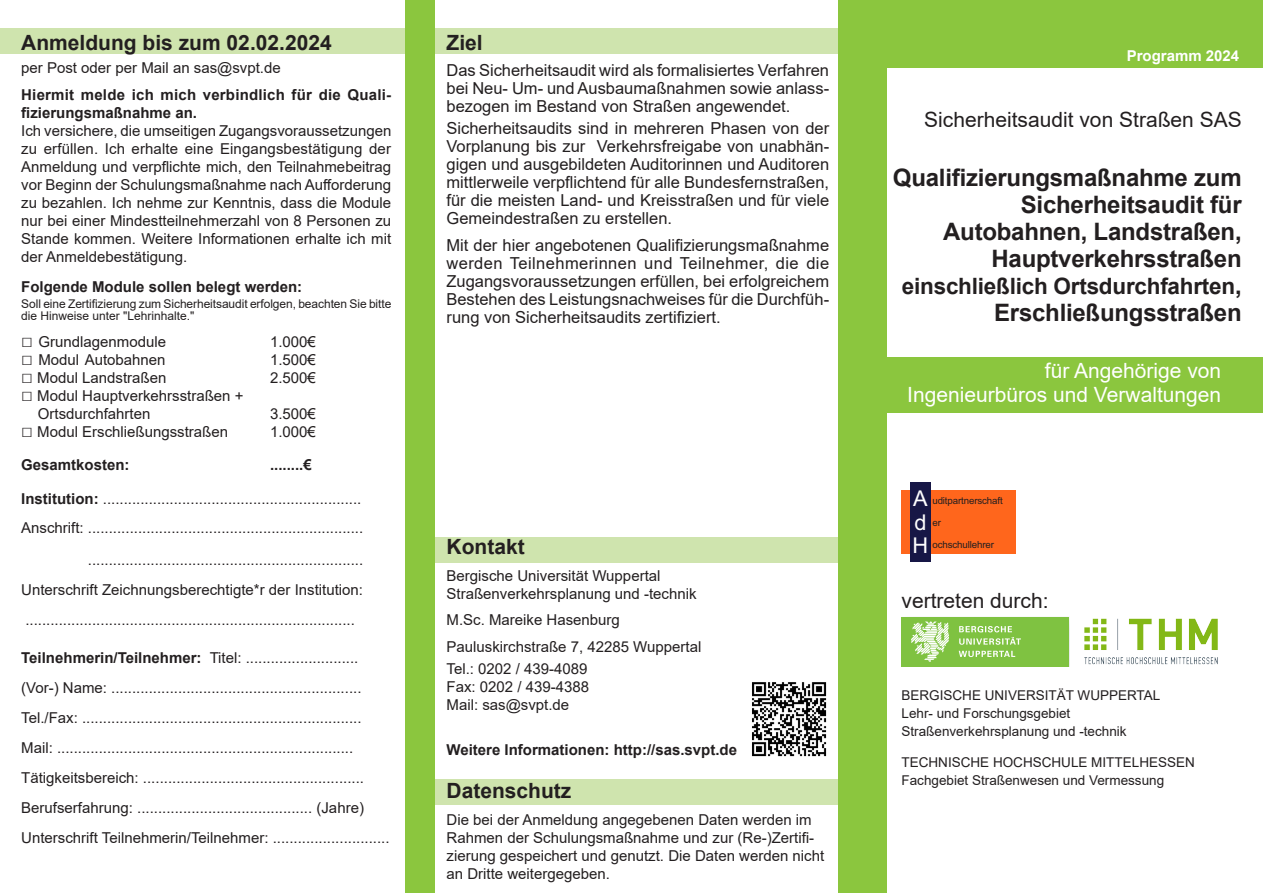
<style>
.page{position:relative;width:1263px;height:893px;background:#fff}
.page>*{position:absolute;margin:0;border:0;box-sizing:border-box;transform-origin:0 0}
.t1{font:700 24px/27px "Arial";letter-spacing:-.01em;color:#231f20;text-align:right}
.t2{font:700 22.5px "Arial";letter-spacing:-.01em;color:#231f20}
.t3{font:21.75px/23.5px "Arial";color:#fff;text-align:justify}
.t4{font:21px/24px "Arial";color:#fff;text-align:right}
.t5{font:21px "Arial";color:#231f20}
.Subhead{font:700 21px "Arial";color:#231f20}
.Textbeginn{font:700 21px "Arial";color:#231f20}
.t6{font:16.5px/18px "Arial";color:#231f20;text-align:justify}
.Body{font:15px/18px "Arial";color:#231f20}
.Textbeginn-2{font:700 15px/18px "Arial";color:#231f20}
.Textbeginn-3{font:15px "Arial";color:#231f20}
.Body-2{font:700 15px "Arial";color:#231f20}
.Block_Text{font:15px "Arial";color:#231f20}
.Subhead-2{font:15px "Arial";color:#231f20}
.Category{font:700 15px "Arial";color:#fff}
.t7{font:13.5px/18px "Arial";color:#231f20}
.Body-3{font:12px/12px "Arial";letter-spacing:-.005em;color:#231f20}
.t8{font:9.75px "Arial";letter-spacing:-.015em;color:#231f20}
.s1{font-weight:700;font-size:19.5px}
.s2{font-size:19.5px}
.s3{font-weight:700}
.s4{font-size:24px}
</style>
<div class="page">
<div style="left:424px;top:779px;width:431px;height:25px;background:#cfe4ae"></div>
<div style="left:424px;top:537px;width:431px;height:25px;background:#cfe4ae"></div>
<div style="left:0;top:29px;width:838px;height:25px;background:#cfe4ae"></div>
<div style="left:838px;top:0;width:48px;height:893px;background:#8bc63e"></div>
<div style="left:405px;top:0;width:30px;height:893px;background:#8bc63e"></div>
<div style="left:884px;top:0;width:379px;height:67px;background:#8bc63e"></div>
<div style="left:845px;top:357px;width:418px;height:55px;background:#8bc63e"></div>
<img style="left:1084px;top:618px;width:134px;height:47px">
<div style="left:901px;top:617px;width:168px;height:49px;background:#7fc241"></div>
<svg style="left:959px;top:651px;width:56px;height:6px"></svg>
<svg style="left:959px;top:626px;width:62px;height:19px"></svg>
<svg style="left:911px;top:621px;width:38px;height:41px"></svg>
<div style="left:902px;top:490px;width:114px;height:64px;background:#ff661c"></div>
<div style="left:910px;top:482px;width:20px;height:80px;background:#171746"></div>
<img style="left:752px;top:682px;width:75px;height:75px">
<p class="Subhead" style="left:21px;top:27px;width:312px">Anmeldung bis zum 02.02.2024</p>
<p class="Subhead-2" style="left:21px;top:58px;width:261px">per Post oder per Mail an sas@svpt.de</p>
<p class="Textbeginn-2" style="left:21px;top:86px;width:371px">Hiermit melde ich mich verbindlich für die Quali&shy;fizierungsmaßnahme an.</p>
<p class="Body" style="left:21px;top:122px;width:372px;text-align:justify">Ich versichere, die umseitigen Zugangsvoraussetzungen zu erfüllen. Ich erhalte eine Eingangsbestätigung der Anmeldung und verpflichte mich, den Teilnahmebeitrag vor Beginn der Schulungsmaßnahme nach Aufforderung zu bezahlen. Ich nehme zur Kenntnis, dass die Module nur bei einer Mindestteilnehmerzahl von 8 Personen zu Stande kommen. Weitere Informationen erhalte ich mit der Anmeldebestätigung.</p>
<p class="Body-2" style="left:21px;top:276px;width:282px">Folgende Module sollen belegt werden:</p>
<p class="Body-3" style="left:21px;top:298px;width:372px">Soll eine Zertifizierung zum Sicherheitsaudit erfolgen, beachten Sie bitte die Hinweise unter "Lehrinhalte."</p>
<p class="Body" style="left:21px;top:332px;width:146px"><span class="s1">□</span> Grundlagenmodule</p>
<p class="Body" style="left:270px;top:332px;width:47px">1.000€</p>
<p class="Body" style="left:21px;top:350px;width:146px"><span class="s2">□</span> Modul Autobahnen</p>
<p class="Body" style="left:270px;top:350px;width:47px">1.500€</p>
<p class="Body" style="left:21px;top:368px;width:147px"><span class="s2">□</span> Modul Landstraßen</p>
<p class="Body" style="left:270px;top:368px;width:47px">2.500€</p>
<p class="Body" style="left:38px;top:386px;width:207px;text-indent:-17px"><span class="s2">□</span> Modul Hauptverkehrsstraßen +<br>Ortsdurchfahrten</p>
<p class="Body" style="left:270px;top:404px;width:47px">3.500€</p>
<p class="Body" style="left:21px;top:422px;width:208px"><span class="s2">□</span> Modul Erschließungsstraßen</p>
<p class="Body" style="left:270px;top:422px;width:47px">1.000€</p>
<p class="Body-2" style="left:21px;top:454px;width:110px">Gesamtkosten:</p>
<p class="Body-2" style="left:270px;top:454px;width:43px">........€</p>
<p class="Body" style="left:21px;top:489px;width:342px"><span class="s3">Institution:</span> ..............................................................</p>
<p class="Body" style="left:21px;top:512px;width:343px;line-height:31.5px;text-align:right">Anschrift: .................................................................. ..................................................................</p>
<p class="Body" style="left:21px;top:580px;width:343px">Unterschrift Zeichnungsberechtigte*r der Institution:</p>
<p class="Body" style="left:25px;top:610px;width:331px">...............................................................................</p>
<p class="Body" style="left:21px;top:649px;width:339px"><span class="s3">Teilnehmerin/Teilnehmer:</span> Titel: ...........................</p>
<p class="Body" style="left:21px;top:679px;width:342px">(Vor-) Name: ............................................................</p>
<p class="Body" style="left:21px;top:709px;width:342px">Tel./Fax: ...................................................................</p>
<p class="Body" style="left:21px;top:738px;width:333px">Mail: .......................................................................</p>
<p class="Body" style="left:21px;top:768px;width:344px">Tätigkeitsbereich: .....................................................</p>
<p class="Body" style="left:21px;top:798px;width:344px">Berufserfahrung: .......................................... (Jahre)</p>
<p class="Body" style="left:21px;top:828px;width:370px">Unterschrift Teilnehmerin/Teilnehmer: ............................</p>
<p class="Subhead" style="left:446px;top:27px;width:38px">Ziel</p>
<p class="t6" style="left:446px;top:61px;width:384px">Das Sicherheitsaudit wird als formalisiertes Verfahren bei Neu- Um- und Ausbaumaßnahmen sowie anlass&shy;bezogen im Bestand von Straßen angewendet.</p>
<p class="t6" style="left:446px;top:119px;width:384px">Sicherheitsaudits sind in mehreren Phasen von der Vorplanung bis zur Verkehrsfreigabe von unabhän&shy;gigen und ausgebildeten Auditorinnen und Auditoren mittlerweile verpflichtend für alle Bundesfernstraßen, für die meisten Land- und Kreisstraßen und für viele Gemeindestraßen zu erstellen.</p>
<p class="t6" style="left:446px;top:236px;width:384px">Mit der hier angebotenen Qualifizierungsmaßnahme werden Teilnehmerinnen und Teilnehmer, die die Zugangsvoraussetzungen erfüllen, bei erfolgreichem Bestehen des Leistungsnachweises für die Durchfüh&shy;rung von Sicherheitsaudits zertifiziert.</p>
<p class="Textbeginn" style="left:446px;top:532px;width:80px">Kontakt</p>
<p class="Textbeginn-3" style="left:446px;top:565px;width:215px">Bergische Universität Wuppertal</p>
<p class="Textbeginn-3" style="left:446px;top:583px;width:252px">Straßenverkehrsplanung und -technik</p>
<p class="Body" style="left:446px;top:611px;width:175px">M.Sc. Mareike Hasenburg</p>
<p class="Block_Text" style="left:446px;top:636px;width:256px">Pauluskirchstraße 7, 42285 Wuppertal</p>
<p class="Body" style="left:446px;top:660px;width:142px">Tel.: 0202 / 439-4089</p>
<p class="Body" style="left:446px;top:678px;width:144px">Fax: 0202 / 439-4388</p>
<p class="Body" style="left:446px;top:696px;width:124px">Mail: sas@svpt.de</p>
<p class="Textbeginn-2" style="left:446px;top:740px;width:292px">Weitere Informationen: http://sas.svpt.de</p>
<p class="Textbeginn" style="left:446px;top:776px;width:126px">Datenschutz</p>
<p class="Body" style="left:446px;top:810px;width:379px">Die bei der Anmeldung angegebenen Daten werden im Rahmen der Schulungsmaßnahme und zur (Re-)Zertifi&shy;zierung gespeichert und genutzt. Die Daten werden nicht an Dritte weitergegeben.</p>
<p class="Category" style="left:1127px;top:45px;width:114px">Programm 2024</p>
<p class="t5" style="left:924px;top:106px;width:319px">Sicherheitsaudit von Straßen SAS</p>
<p class="t1" style="left:893px;top:164px;width:350px">Qualifizierungsmaßnahme zum<br>Sicherheitsaudit für<br>Autobahnen, Landstraßen,<br>Hauptverkehrsstraßen</p>
<p class="t2" style="left:902px;top:270px;width:341px">einschließlich Ortsdurchfahrten<span class="s4">,</span></p>
<p class="t1" style="left:994px;top:299px;width:249px">Erschließungsstraßen</p>
<p class="t4" style="left:907px;top:358px;width:316px">für Angehörige von<br>Ingenieurbüros und Verwaltungen</p>
<p class="t3" style="left:912px;top:488px;width:17px">A d H</p>
<p class="t8" style="left:932px;top:497px;width:72px">uditpartnerschaft</p>
<p class="t8" style="left:932px;top:519px;width:10px">er</p>
<p class="t8" style="left:932px;top:541px;width:63px">ochschullehrer</p>
<p class="t5" style="left:901px;top:586px;width:149px">vertreten durch:</p>
<p class="t7" style="left:901px;top:686px;width:260px">BERGISCHE UNIVERSITÄT WUPPERTAL</p>
<p class="t7" style="left:901px;top:704px;width:227px">Lehr- und Forschungsgebiet<br>Straßenverkehrsplanung und -technik</p>
<p class="t7" style="left:901px;top:753px;width:295px">TECHNISCHE HOCHSCHULE MITTELHESSEN<br>Fachgebiet Straßenwesen und Vermessung</p>
</div>
